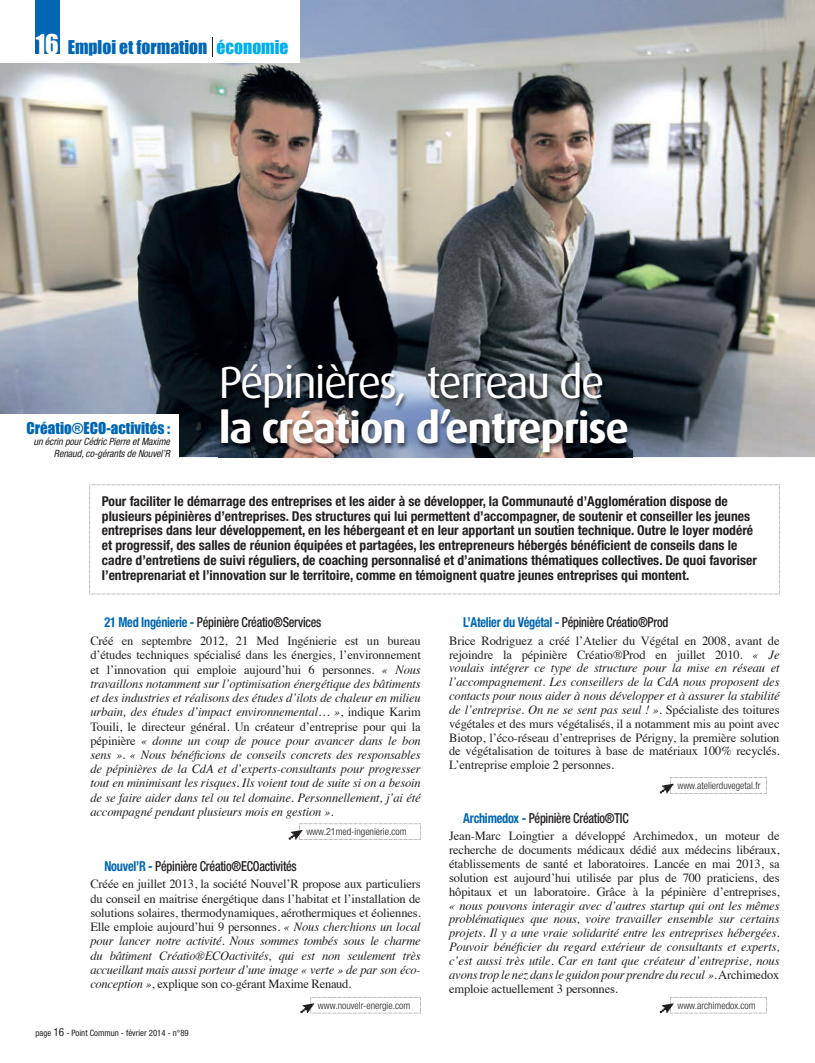
<style>
.page{position:relative;width:815px;height:1063px;background:#fff}
.page>*{position:absolute;margin:0;border:0;box-sizing:border-box;transform-origin:0 0}
.t1{font:45px "Dax";letter-spacing:-.04em;color:#fff}
.t2{font:700 42.88px "Dax";letter-spacing:-.03em;color:#fff}
.t3{font:25px "Impact";color:#fff}
.t4{font:17.5px "Impact";color:#0166b3}
.t5{font:15px "Impact";color:#0166b3}
.t6{font:500 condensed 13.75px "Helvetica Neue";letter-spacing:-.02em;color:#231f20;scale:.89 1}
.t7{font:700 condensed 13.62px/14.9px "Helvetica Neue";color:#231f20}
.t8{font:12.5px/13.9px "Times";letter-spacing:-.01em;color:#231f20;text-align:justify}
.t9{font:italic 12.5px/14.2px "Times";letter-spacing:-.01em;color:#231f20;text-align:justify}
.t10{font:300 condensed 10px "Helvetica Neue";color:#231f20}
.t11{font:italic condensed 10px "Helvetica Neue";letter-spacing:-.01em;color:#231f20}
.t12{font:condensed 8.75px "Helvetica Neue";color:#231f20}
.s1{color:#00aeef}
.s2{font-weight:700;color:#0166b3}
.s3{font-style:normal}
.s4{font-style:italic}
.s5{font-size:11.25px}
</style>
<div class="page">
<img style="left:0;top:0;width:601px;height:249px">
<img style="left:601px;top:0;width:214px;height:457px">
<img style="left:0;top:249px;width:257px;height:208px">
<img style="left:257px;top:249px;width:344px;height:113px">
<div style="left:0;top:0;width:299px;height:62px;background:#fff"></div>
<svg style="left:212px;top:37px;width:1px;height:20px"></svg>
<div style="left:35px;top:0;width:25px;height:53px;background:#0166b3"></div>
<svg style="left:89px;top:485px;width:691px;height:109px"></svg>
<svg style="left:289px;top:824px;width:132px;height:16px"></svg>
<svg style="left:300px;top:997px;width:121px;height:17px"></svg>
<svg style="left:660px;top:777px;width:107px;height:17px"></svg>
<svg style="left:660px;top:997px;width:107px;height:17px"></svg>
<img style="left:219px;top:362px;width:413px;height:96px">
<div style="left:0;top:415px;width:179px;height:62px;background:#fff"></div>
<h3 class="t3" style="left:36px;top:25px;width:25px">16</h3>
<h3 class="t4" style="left:68px;top:34px;width:222px">Emploi et formation <span class="s1">économie</span></h3>
<p class="t5" style="left:27px;top:416px;width:145px">Créatio®ECO-activités :</p>
<p class="t11" style="left:34px;top:436px;width:138px">un écrin pour Cédric Pierre et Maxime</p>
<p class="t11" style="left:54px;top:448px;width:118px">Renaud, co-gérants de Nouvel’R</p>
<h1 class="t1" style="left:219px;top:357px;width:387px">Pépinières, terreau de</h1>
<h2 class="t2" style="left:219px;top:404px;width:412px">la création d’entreprise</h2>
<p class="t7" style="left:102px;top:493px;width:657px">Pour faciliter le démarrage des entreprises et les aider à se développer, la Communauté d’Agglomération dispose de plusieurs pépinières d’entreprises. Des structures qui lui permettent d’accompagner, de soutenir et conseiller les jeunes entreprises dans leur développement, en les hébergeant et en leur apportant un soutien technique. Outre le loyer modéré et progressif, des salles de réunion équipées et partagées, les entrepreneurs hébergés bénéficient de conseils dans le cadre d’entretiens de suivi réguliers, de coaching personnalisé et d’animations thématiques collectives. De quoi favoriser l’entreprenariat et l’innovation sur le territoire, comme en témoignent quatre jeunes entreprises qui montent.</p>
<p class="t6" style="left:105px;top:614px;width:245px"><span class="s2">21 Med Ingénierie -</span> Pépinière Créatio®Services</p>
<p class="t9" style="left:90px;top:633px;width:332px"><span class="s3">Créé en septembre 2012, 21 Med Ingénierie est un bureau d’études techniques spécialisé dans les énergies, l’environnement et l’innovation qui emploie aujourd’hui 6 personnes.</span> « Nous travaillons notamment sur l’optimisation énergétique des bâtiments et des industries et réalisons des études d’ilots de chaleur en milieu urbain, des études d’impact environnemental… »<span class="s3">, indique Karim Touili, le directeur général. Un créateur d’entreprise pour qui la pépinière</span> « donne un coup de pouce pour avancer dans le bon sens ». « Nous bénéficions de conseils concrets des responsables de pépinières de la CdA et d’experts-consultants pour progresser tout en minimisant les risques. Ils voient tout de suite si on a besoin de se faire aider dans tel ou tel domaine. Personnellement, j’ai été accompagné pendant plusieurs mois en gestion »<span class="s3">.</span></p>
<p class="t10" style="left:306px;top:826px;width:102px">www.21med-ingenierie.com</p>
<p class="t6" style="left:105px;top:857px;width:218px"><span class="s2">Nouvel’R -</span> Pépinière Créatio®ECOactivités</p>
<p class="t8" style="left:90px;top:876px;width:332px;line-height:14.2px">Créée en juillet 2013, la société Nouvel’R propose aux particuliers du conseil en maitrise énergétique dans l’habitat et l’installation de solutions solaires, thermodynamiques, aérothermiques et éoliennes.<br>Elle emploie aujourd’hui 9 personnes. <span class="s4">« Nous cherchions un local pour lancer notre activité. Nous sommes tombés sous le charme du bâtiment Créatio®ECOactivités, qui est non seulement très accueillant mais aussi porteur d’une image « verte » de par son éco&shy;conception »</span>, explique son co-gérant Maxime Renaud.</p>
<p class="t10" style="left:318px;top:999px;width:94px">www.nouvelr-energie.com</p>
<p class="t12" style="left:35px;top:1028px;width:155px">page <span class="s5">16</span> - Point Commun - février 2014 - n°89</p>
<p class="t6" style="left:463px;top:614px;width:232px"><span class="s2">L’Atelier du Végétal -</span> Pépinière Créatio®Prod</p>
<p class="t8" style="left:449px;top:632px;width:332px">Brice Rodriguez a créé l’Atelier du Végétal en 2008, avant de rejoindre la pépinière Créatio®Prod en juillet 2010. <span class="s4">« Je voulais intégrer ce type de structure pour la mise en réseau et l’accompagnement. Les conseillers de la CdA nous proposent des contacts pour nous aider à nous développer et à assurer la stabilité de l’entreprise. On ne se sent pas seul ! ».</span> Spécialiste des toitures végétales et des murs végétalisés, il a notamment mis au point avec Biotop, l’éco-réseau d’entreprises de Périgny, la première solution de végétalisation de toitures à base de matériaux 100% recyclés.<br>L’entreprise emploie 2 personnes.</p>
<p class="t10" style="left:677px;top:780px;width:85px">www.atelierduvegetal.fr</p>
<p class="t6" style="left:463px;top:810px;width:187px"><span class="s2">Archimedox -</span> Pépinière Créatio®TIC</p>
<p class="t8" style="left:449px;top:828px;width:332px">Jean-Marc Loingtier a développé Archimedox, un moteur de recherche de documents médicaux dédié aux médecins libéraux, établissements de santé et laboratoires. Lancée en mai 2013, sa solution est aujourd’hui utilisée par plus de 700 praticiens, des hôpitaux et un laboratoire. Grâce à la pépinière d’entreprises,</p>
<p class="t9" style="left:449px;top:898px;width:332px;line-height:13.9px">« nous pouvons interagir avec d’autres startup qui ont les mêmes problématiques que nous, voire travailler ensemble sur certains projets. Il y a une vraie solidarité entre les entreprises hébergées.<br>Pouvoir bénéficier du regard extérieur de consultants et experts, c’est aussi très utile. Car en tant que créateur d’entreprise, nous avons trop le nez dans le guidon pour prendre du recul »<span class="s3">. Archimedox emploie actuellement 3 personnes.</span></p>
<p class="t10" style="left:677px;top:999px;width:80px">www.archimedox.com</p>
</div>
